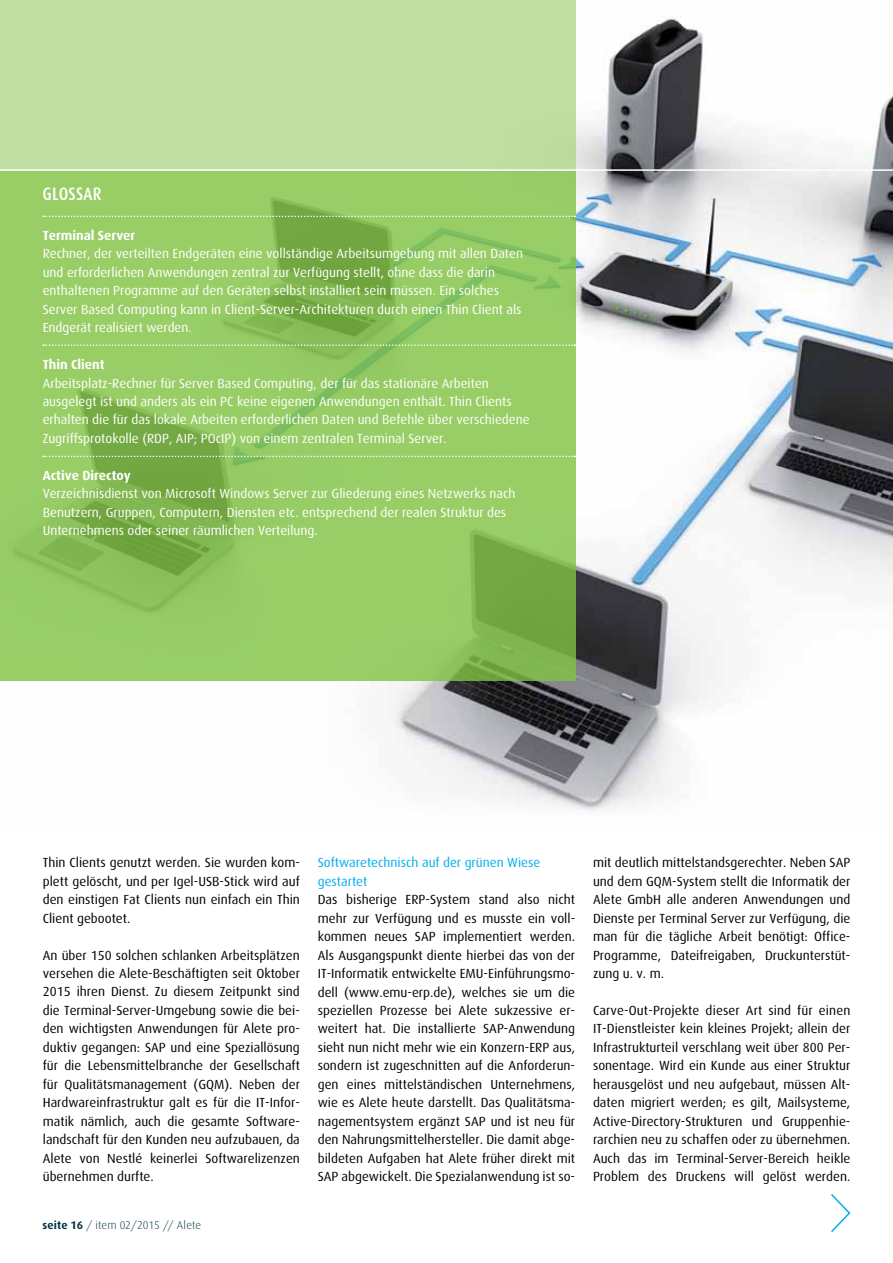
<style>
.page{position:relative;width:893px;height:1263px;background:#fff}
.page>*{position:absolute;margin:0;border:0;box-sizing:border-box;transform-origin:0 0}
.t1{font:500 18px "Dax Condensed";letter-spacing:.01em;color:#fff}
.t2{font:13.2px/18.5px "Dax";color:#000;text-align:justify}
.t3{font:13.2px/18.5px "Dax";color:#fff}
.t4{font:13.2px/18.5px "Dax";color:#00aeef}
.t5{font:700 13.2px "Dax";color:#fff}
.t6{font:300 11.25px "Dax";color:#063342}
.s1{font-weight:700}
</style>
<div class="page">
<img style="left:0;top:0;width:893px;height:811px">
<svg style="left:831px;top:1194px;width:20px;height:38px"></svg>
<svg style="left:0;top:171px;width:575px;height:509px;background:#91c660"></svg>
<svg style="left:43px;top:216px;width:532px;height:1px"></svg>
<svg style="left:43px;top:344px;width:532px;height:2px"></svg>
<svg style="left:43px;top:456px;width:532px;height:1px"></svg>
<div style="left:0;top:0;width:575px;height:170px;background:#c0dea1"></div>
<hr style="left:0;top:169px;width:893px;height:2px;background:#fff">
<h1 class="t1" style="left:43px;top:184px;width:61px">GLOSSAR</h1>
<p class="t5" style="left:43px;top:228px;width:94px">Terminal Server</p>
<p class="t3" style="left:43px;top:245px;width:482px">Rechner, der verteilten Endgeräten eine vollständige Arbeitsumgebung mit allen Daten und erforderlichen Anwendungen zentral zur Verfügung stellt, ohne dass die darin enthaltenen Programme auf den Geräten selbst installiert sein müssen. Ein solches Server Based Computing kann in Client-Server-Architekturen durch einen Thin Client als Endgerät realisiert werden.</p>
<p class="t5" style="left:43px;top:357px;width:63px">Thin Client</p>
<p class="t3" style="left:43px;top:374px;width:488px">Arbeitsplatz-Rechner für Server Based Computing, der für das stationäre Arbeiten ausgelegt ist und anders als ein PC keine eigenen Anwendungen enthält. Thin Clients erhalten die für das lokale Arbeiten erforderlichen Daten und Befehle über verschiedene Zugriffsprotokolle (RDP, AIP; POcIP) von einem zentralen Terminal Server.</p>
<p class="t5" style="left:43px;top:468px;width:90px">Active Directoy</p>
<p class="t3" style="left:43px;top:485px;width:474px">Verzeichnisdienst von Microsoft Windows Server zur Gliederung eines Netzwerks nach<br>Benutzern, Gruppen, Computern, Diensten etc. entsprechend der realen Struktur des<br>Unternehmens oder seiner räumlichen Verteilung.</p>
<p class="t2" style="left:43px;top:853px;width:259px">Thin Clients genutzt werden. Sie wurden kom&shy;plett gelöscht, und per Igel-USB-Stick wird auf den einstigen Fat Clients nun einfach ein Thin Client gebootet.</p>
<p class="t2" style="left:43px;top:946px;width:259px">An über 150 solchen schlanken Arbeitsplätzen versehen die Alete-Beschäftigten seit Oktober 2015 ihren Dienst. Zu diesem Zeitpunkt sind die Terminal-Server-Umgebung sowie die bei&shy;den wichtigsten Anwendungen für Alete pro&shy;duktiv gegangen: SAP und eine Speziallösung für die Lebensmittelbranche der Gesellschaft für Qualitätsmanagement (GQM). Neben der Hardwareinfrastruktur galt es für die IT-Infor&shy;matik nämlich, auch die gesamte Software&shy;landschaft für den Kunden neu aufzubauen, da Alete von Nestlé keinerlei Softwarelizenzen übernehmen durfte.</p>
<p class="t6" style="left:43px;top:1219px;width:160px"><span class="s1">seite 16</span> / item 02/2015 // Alete</p>
<p class="t4" style="left:318px;top:854px;width:224px">Softwaretechnisch auf der grünen Wiese gestartet</p>
<p class="t2" style="left:318px;top:890px;width:259px">Das bisherige ERP-System stand also nicht mehr zur Verfügung und es musste ein voll&shy;kommen neues SAP implementiert werden.<br>Als Ausgangspunkt diente hierbei das von der IT-Informatik entwickelte EMU-Einführungsmo&shy;dell (www.emu-erp.de), welches sie um die speziellen Prozesse bei Alete sukzessive er&shy;weitert hat. Die installierte SAP-Anwendung sieht nun nicht mehr wie ein Konzern-ERP aus, sondern ist zugeschnitten auf die Anforderun&shy;gen eines mittelständischen Unternehmens, wie es Alete heute darstellt. Das Qualitätsma&shy;nagementsystem ergänzt SAP und ist neu für den Nahrungsmittelhersteller. Die damit abge&shy;bildeten Aufgaben hat Alete früher direkt mit SAP abgewickelt. Die Spezialanwendung ist so-</p>
<p class="t2" style="left:593px;top:854px;width:259px">mit deutlich mittelstandsgerechter. Neben SAP und dem GQM-System stellt die Informatik der Alete GmbH alle anderen Anwendungen und Dienste per Terminal Server zur Verfügung, die man für die tägliche Arbeit benötigt: Office-Programme, Dateifreigaben, Druckunterstüt&shy;zung u. v. m.</p>
<p class="t2" style="left:593px;top:1001px;width:259px">Carve-Out-Projekte dieser Art sind für einen IT-Dienstleister kein kleines Projekt; allein der Infrastrukturteil verschlang weit über 800 Per&shy;sonentage. Wird ein Kunde aus einer Struktur herausgelöst und neu aufgebaut, müssen Alt&shy;daten migriert werden; es gilt, Mailsysteme, Active-Directory-Strukturen und Gruppenhie&shy;rarchien neu zu schaffen oder zu übernehmen.<br>Auch das im Terminal-Server-Bereich heikle Problem des Druckens will gelöst werden.</p>
</div>
